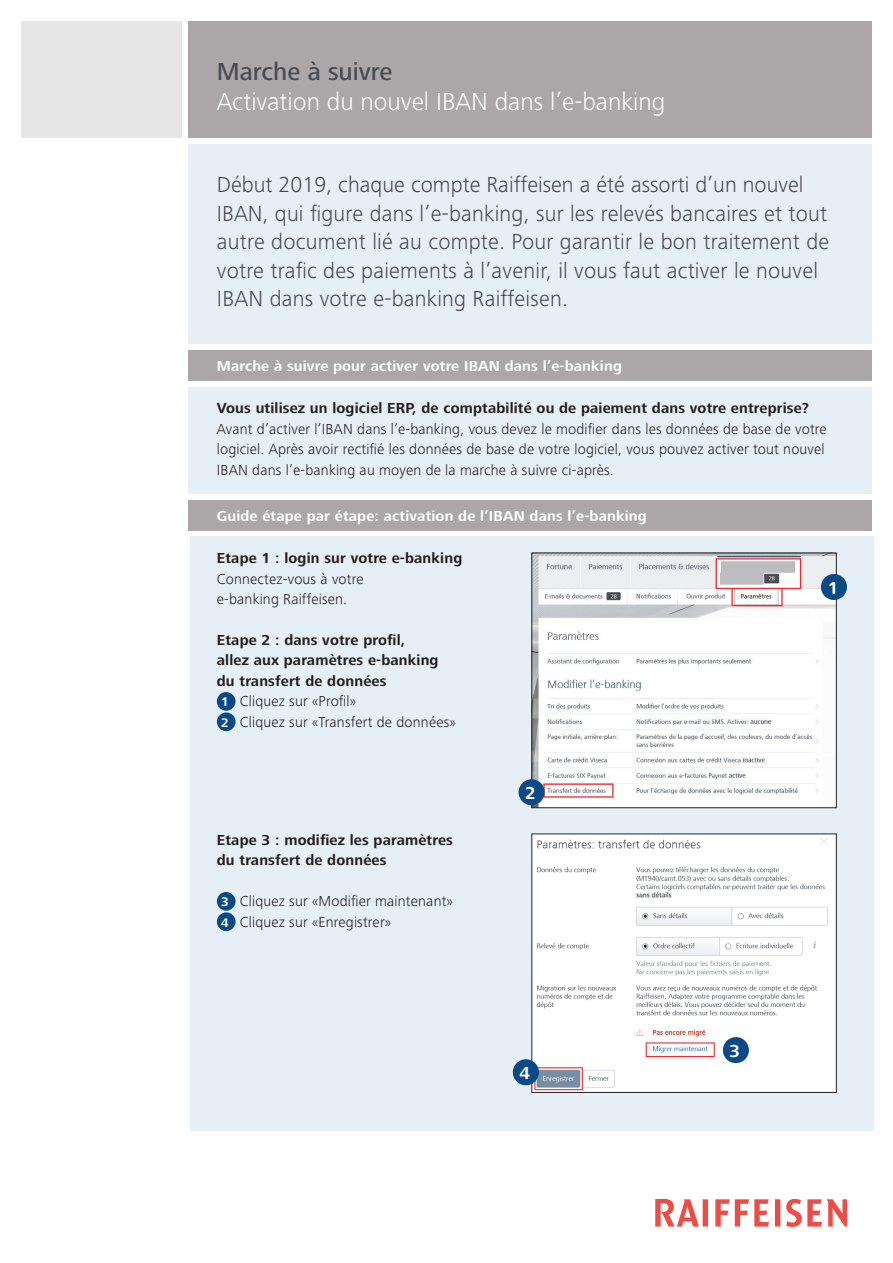
<style>
.page{position:relative;width:893px;height:1263px;background:#fff}
.page>*{position:absolute;margin:0;border:0;box-sizing:border-box;transform-origin:0 0}
.t1{font:300 25.5px "Frutiger Next LT";color:#fff}
.t2{font:500 25.5px "Frutiger Next LT";color:#494a53}
.t3{font:300 22.5px/28.5px "Frutiger Next LT";letter-spacing:.01em;color:#494a53}
.t4{font:700 18px "Frutiger Next LT";color:#fff}
.t5{font:300 15px/20.4px "Frutiger Next LT";letter-spacing:.01em;color:#231f20}
.t6{font:700 15px/20.4px "Frutiger Next LT";letter-spacing:.01em;color:#231f20}
.t7{font:700 15px "Frutiger Next LT";letter-spacing:.01em;color:#fff}
.s1{font-size:12.9px;color:#fff}
.s2{font-weight:300}
.s3{font-weight:700;font-size:12.9px;color:#fff}
</style>
<div class="page">
<div style="left:21px;top:21px;width:161px;height:117px;background:#e7e6e6"></div>
<div style="left:188px;top:21px;width:684px;height:117px;background:#aba7a8"></div>
<div style="left:188px;top:144px;width:684px;height:200px;background:#e6eef6"></div>
<div style="left:188px;top:387px;width:684px;height:107px;background:#e6eef6"></div>
<div style="left:190px;top:537px;width:684px;height:594px;background:#e6eef6"></div>
<div style="left:188px;top:350px;width:684px;height:31px;background:#aba7a8"></div>
<div style="left:188px;top:500px;width:684px;height:31px;background:#aba7a8"></div>
<svg style="left:655px;top:1199px;width:192px;height:28px"></svg>
<div style="left:217px;top:692px;width:19px;height:19px;background:#0b4987;border-radius:50%"></div>
<div style="left:217px;top:712px;width:19px;height:19px;background:#0b4987;border-radius:50%"></div>
<div style="left:217px;top:892px;width:19px;height:19px;background:#0b4987;border-radius:50%"></div>
<div style="left:217px;top:912px;width:19px;height:19px;background:#0b4987;border-radius:50%"></div>
<img style="left:534px;top:555px;width:300px;height:251px">
<img style="left:534px;top:836px;width:300px;height:255px">
<div style="left:519px;top:779px;width:26px;height:26px;background:#0b4987;border-radius:50%"></div>
<div style="left:821px;top:574px;width:26px;height:26px;background:#0b4987;border-radius:50%"></div>
<div style="left:723px;top:1037px;width:26px;height:26px;background:#0b4987;border-radius:50%"></div>
<div style="left:513px;top:1059px;width:26px;height:26px;background:#0b4987;border-radius:50%"></div>
<h1 class="t2" style="left:217px;top:57px;width:177px">Marche à suivre</h1>
<h1 class="t1" style="left:217px;top:88px;width:450px">Activation du nouvel IBAN dans l’e-banking</h1>
<p class="t3" style="left:217px;top:171px;width:614px">Début 2019, chaque compte Raiffeisen a été assorti d’un nouvel IBAN, qui figure dans l’e-banking, sur les relevés bancaires et tout autre document lié au compte. Pour garantir le bon traitement de votre trafic des paiements à l’avenir, il vous faut activer le nouvel IBAN dans votre e-banking Raiffeisen.</p>
<p class="t7" style="left:217px;top:358px;width:407px">Marche à suivre pour activer votre IBAN dans l’e-banking</p>
<p class="t6" style="left:217px;top:398px;width:593px">Vous utilisez un logiciel ERP, de comptabilité ou de paiement dans votre entreprise?</p>
<p class="t5" style="left:217px;top:419px;width:611px">Avant d’activer l’IBAN dans l’e-banking, vous devez le modifier dans les données de base de votre logiciel. Après avoir rectifié les données de base de votre logiciel, vous pouvez activer tout nouvel<br>IBAN dans l’e-banking au moyen de la marche à suivre ci-après.</p>
<p class="t7" style="left:217px;top:508px;width:431px">Guide étape par étape: activation de l’IBAN dans l’e-banking</p>
<p class="t6" style="left:217px;top:548px;width:247px">Etape 1 : login sur votre e-banking</p>
<p class="t5" style="left:217px;top:569px;width:148px">Connectez-vous à votre e-banking Raiffeisen.</p>
<p class="t6" style="left:217px;top:630px;width:240px">Etape 2 : dans votre profil,<br>allez aux paramètres e-banking du transfert de données<br><span class="s1">1</span> <span class="s2">Cliquez sur «Profil»<br></span><span class="s1">2</span> <span class="s2">Cliquez sur «Transfert de données»</span></p>
<p class="t6" style="left:217px;top:830px;width:238px">Etape 3 : modifiez les paramètres du transfert de données</p>
<p class="t5" style="left:221px;top:891px;width:233px"><span class="s3">3</span> Cliquez sur «Modifier maintenant»<br><span class="s3">4</span> Cliquez sur «Enregistrer»</p>
<p class="t4" style="left:525px;top:783px;width:12px">2</p>
<p class="t4" style="left:520px;top:1063px;width:12px">4</p>
<p class="t4" style="left:730px;top:1041px;width:12px">3</p>
<p class="t4" style="left:828px;top:578px;width:12px">1</p>
</div>
